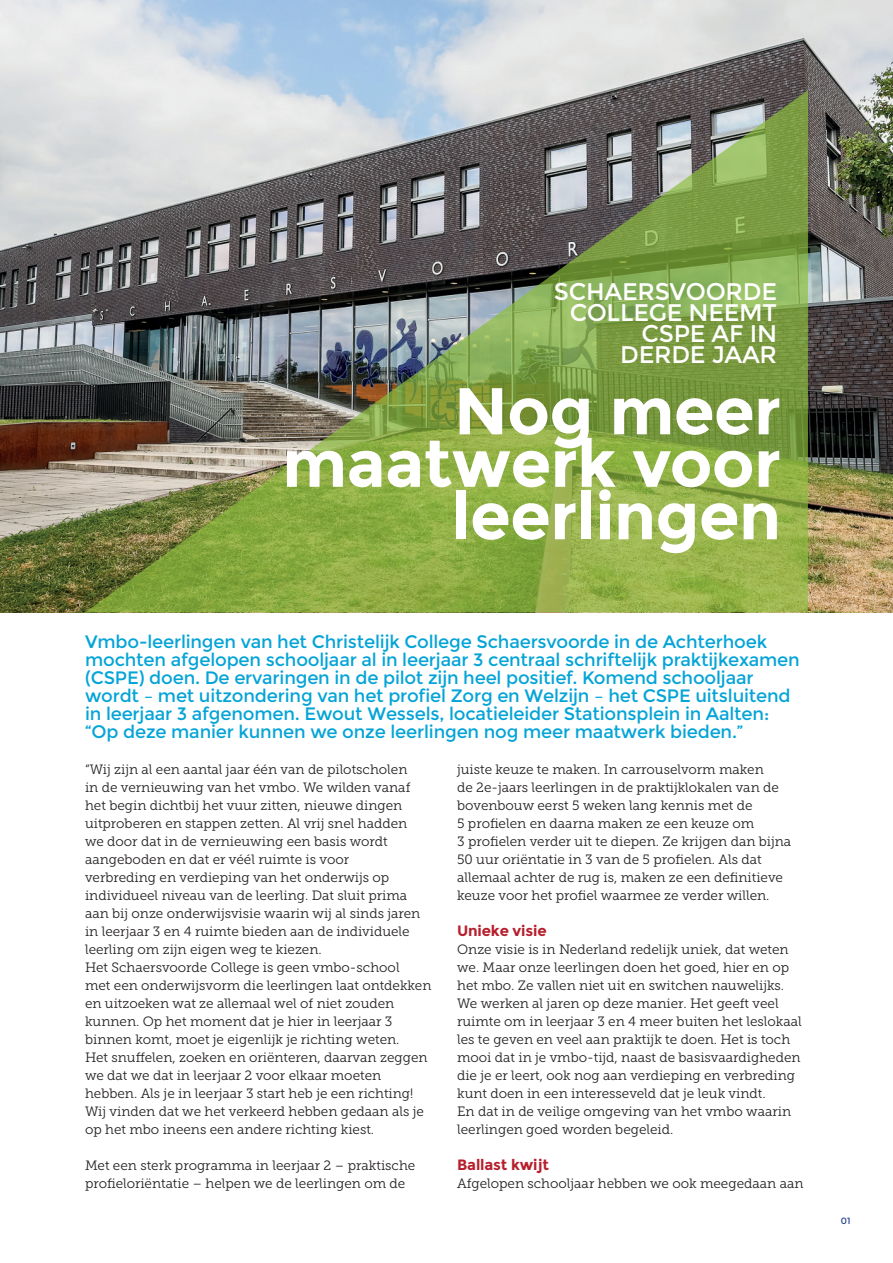
<style>
.page{position:relative;width:893px;height:1263px;background:#fff}
.page>*{position:absolute;margin:0;border:0;box-sizing:border-box;transform-origin:0 0}
.t1{font:700 66px/52.5px "Montserrat";letter-spacing:-.01em;color:#fff;text-align:right}
.t2{font:24px/21px "Montserrat";letter-spacing:-.01em;color:#fff;text-align:right}
.t3{font:18px/18px "Montserrat";letter-spacing:-.01em;color:#05a4d7}
.t4{font:700 15px "Montserrat";letter-spacing:-.01em;color:#b61f2d}
.t5{font:13.5px/18px "Museo Slab 300";color:#231f20}
.t6{font:9px "Montserrat";color:#253f8e}
</style>
<div class="page">
<img style="left:0;top:0;width:893px;height:612px">
<img style="left:85px;top:90px;width:723px;height:522px">
<h2 class="t2" style="left:554px;top:281px;width:225px">SCHAERSVOORDE<br>COLLEGE NEEMT<br>CSPE AF IN<br>DERDE JAAR</h2>
<h1 class="t1" style="left:282px;top:385px;width:500px">Nog meer maatwerk voor leerlingen</h1>
<p class="t3" style="left:85px;top:633px;width:716px">Vmbo-leerlingen van het Christelijk College Schaersvoorde in de Achterhoek mochten afgelopen schooljaar al in leerjaar 3 centraal schriftelijk praktijkexamen (CSPE) doen. De ervaringen in de pilot zijn heel positief. Komend schooljaar wordt – met uitzondering van het profiel Zorg en Welzijn – het CSPE uitsluitend in leerjaar 3 afgenomen. Ewout Wessels, locatieleider Stationsplein in Aalten: “Op deze manier kunnen we onze leerlingen nog meer maatwerk bieden.”</p>
<p class="t5" style="left:85px;top:760px;width:348px">“Wij zijn al een aantal jaar één van de pilotscholen<br>in de vernieuwing van het vmbo. We wilden vanaf het begin dichtbij het vuur zitten, nieuwe dingen uitproberen en stappen zetten. Al vrij snel hadden<br>we door dat in de vernieuwing een basis wordt aangeboden en dat er véél ruimte is voor<br>verbreding en verdieping van het onderwijs op individueel niveau van de leerling. Dat sluit prima aan bij onze onderwijsvisie waarin wij al sinds jaren in leerjaar 3 en 4 ruimte bieden aan de individuele leerling om zijn eigen weg te kiezen.<br>Het Schaersvoorde College is geen vmbo-school<br>met een onderwijsvorm die leerlingen laat ontdekken en uitzoeken wat ze allemaal wel of niet zouden kunnen. Op het moment dat je hier in leerjaar 3 binnen komt, moet je eigenlijk je richting weten.<br>Het snuffelen, zoeken en oriënteren, daarvan zeggen we dat we dat in leerjaar 2 voor elkaar moeten hebben. Als je in leerjaar 3 start heb je een richting!<br>Wij vinden dat we het verkeerd hebben gedaan als je op het mbo ineens een andere richting kiest.</p>
<p class="t5" style="left:85px;top:1156px;width:332px">Met een sterk programma in leerjaar 2 – praktische profieloriëntatie – helpen we de leerlingen om de</p>
<p class="t5" style="left:457px;top:760px;width:336px">juiste keuze te maken. In carrouselvorm maken<br>de 2e-jaars leerlingen in de praktijklokalen van de bovenbouw eerst 5 weken lang kennis met de<br>5 profielen en daarna maken ze een keuze om<br>3 profielen verder uit te diepen. Ze krijgen dan bijna 50 uur oriëntatie in 3 van de 5 profielen. Als dat allemaal achter de rug is, maken ze een definitieve keuze voor het profiel waarmee ze verder willen.</p>
<p class="t4" style="left:457px;top:922px;width:91px">Unieke visie</p>
<p class="t5" style="left:457px;top:940px;width:346px">Onze visie is in Nederland redelijk uniek, dat weten we. Maar onze leerlingen doen het goed, hier en op het mbo. Ze vallen niet uit en switchen nauwelijks.<br>We werken al jaren op deze manier. Het geeft veel ruimte om in leerjaar 3 en 4 meer buiten het leslokaal les te geven en veel aan praktijk te doen. Het is toch mooi dat in je vmbo-tijd, naast de basisvaardigheden die je er leert, ook nog aan verdieping en verbreding kunt doen in een interesseveld dat je leuk vindt.<br>En dat in de veilige omgeving van het vmbo waarin leerlingen goed worden begeleid.</p>
<p class="t4" style="left:457px;top:1156px;width:93px">Ballast kwijt</p>
<p class="t5" style="left:457px;top:1174px;width:348px">Afgelopen schooljaar hebben we ook meegedaan aan</p>
<p class="t6" style="left:841px;top:1216px;width:11px">01</p>
</div>
